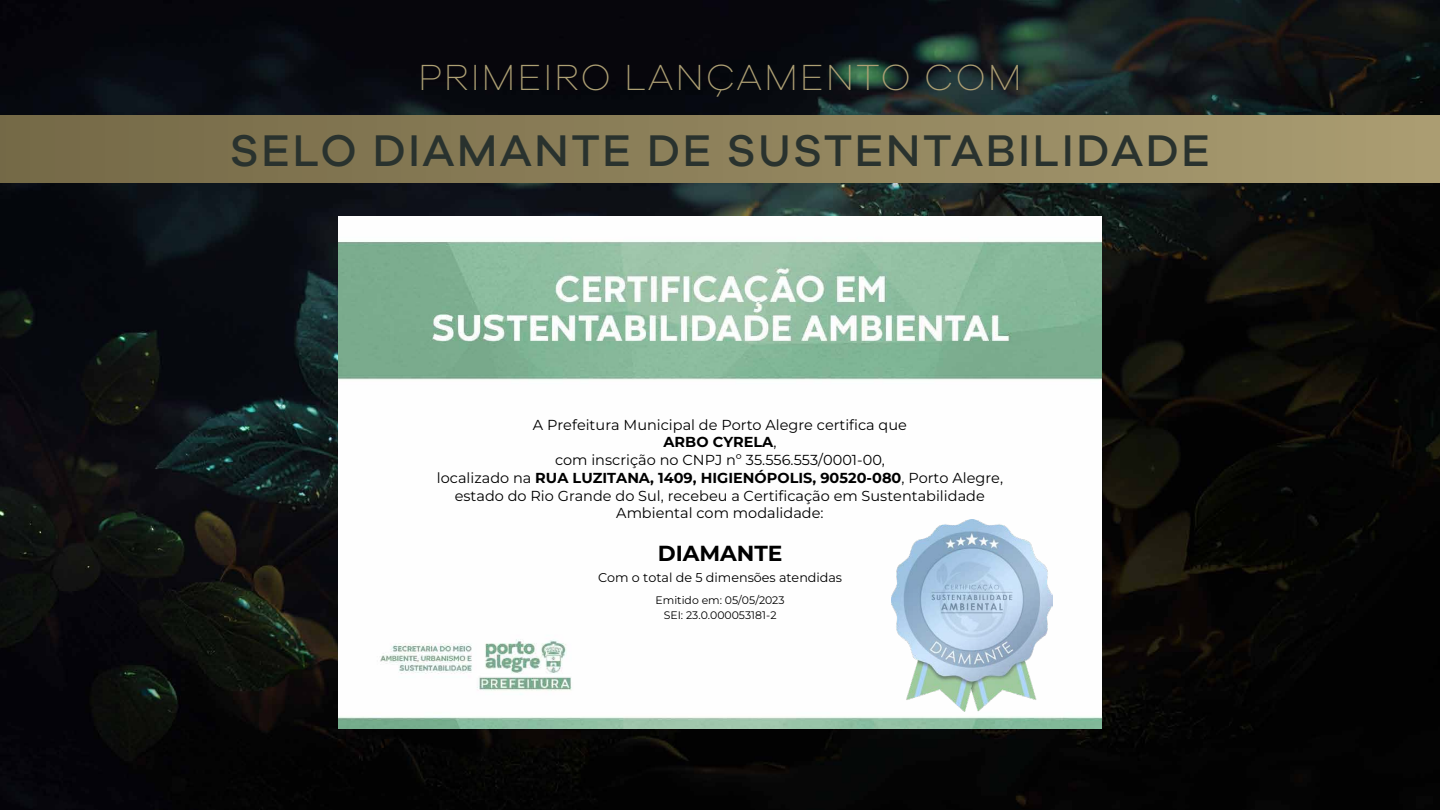
<style>
.page{position:relative;width:1440px;height:810px;background:#fff}
.page>*{position:absolute;margin:0;border:0;box-sizing:border-box;transform-origin:0 0}
.t1{font:500 45.75px "Galano Grotesque";letter-spacing:.05em;color:#29322e}
.t2{font:200 37.5px "Galano Grotesque";letter-spacing:.05em;color:#aea074}
.t3{font:700 21.75px "WRD EMBED SUB 40";color:#000}
.t4{font:14.48px/17.7px "WRD EMBED SUB 40";color:#000;text-align:center}
.t5{font:12.75px "WRD EMBED SUB 40";color:#000}
.t6{font:10.88px/15.2px "WRD EMBED SUB 40";color:#000;text-align:center}
.s1{font-weight:700}
</style>
<div class="page">
<img style="left:0;top:0;width:1440px;height:810px">
<img style="left:338px;top:216px;width:764px;height:512px">
<img style="left:892px;top:520px;width:160px;height:191px">
<div style="left:0;top:116px;width:1440px;height:67px;background:linear-gradient(to right,#746846,#aa9c71)"></div>
<h2 class="t2" style="left:418px;top:55px;width:605px">PRIMEIRO LANÇAMENTO COM</h2>
<h1 class="t1" style="left:230px;top:123px;width:982px">SELO DIAMANTE DE SUSTENTABILIDADE</h1>
<p class="t4" style="left:437px;top:415px;width:568px">A Prefeitura Municipal de Porto Alegre certifica que<br><span class="s1">ARBO CYRELA</span>,<br>com inscrição no CNPJ nº 35.556.553/0001-00,<br>localizado na <span class="s1">RUA LUZITANA, 1409, HIGIENÓPOLIS, 90520-080</span>, Porto Alegre, estado do Rio Grande do Sul, recebeu a Certificação em Sustentabilidade Ambiental com modalidade:</p>
<h3 class="t3" style="left:658px;top:538px;width:126px">DIAMANTE</h3>
<p class="t5" style="left:598px;top:569px;width:246px">Com o total de 5 dimensões atendidas</p>
<p class="t6" style="left:656px;top:592px;width:131px">Emitido em: 05/05/2023<br>SEI: 23.0.000053181-2</p>
</div>
